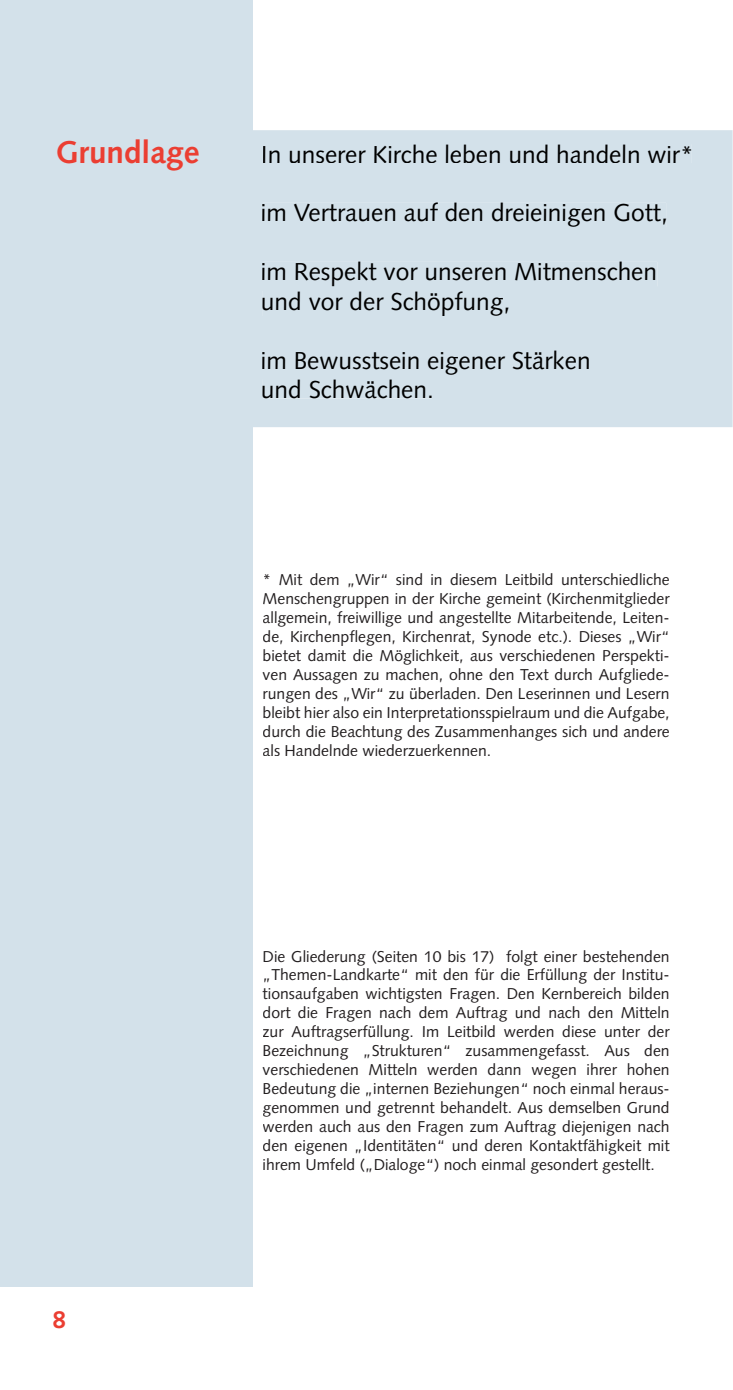
<style>
.page{position:relative;width:733px;height:1390px;background:#fff}
.page>*{position:absolute;margin:0;border:0;box-sizing:border-box;transform-origin:0 0}
.t1{font:700 31.5px "Syntax";color:#eb3e32}
.t2{font:24.5px/29.4px "Syntax";color:#000}
.t3{font:700 24.5px "Syntax";color:#eb3e32}
.t4{font:15.75px/18.9px "Syntax";color:#231f20;text-align:justify}
</style>
<div class="page">
<div style="left:253px;top:130px;width:479px;height:297px;background:#d3e1ea"></div>
<div style="left:0;top:0;width:253px;height:1286px;background:#d3e1ea"></div>
<div style="left:263px;top:144px;width:428px;height:19px;background:#d3e1ea"></div>
<div style="left:262px;top:203px;width:404px;height:24px;background:#d3e1ea"></div>
<div style="left:262px;top:262px;width:395px;height:24px;background:#d3e1ea"></div>
<div style="left:263px;top:291px;width:247px;height:25px;background:#d3e1ea"></div>
<div style="left:262px;top:350px;width:326px;height:24px;background:#d3e1ea"></div>
<div style="left:263px;top:379px;width:168px;height:19px;background:#d3e1ea"></div>
<h1 class="t1" style="left:56px;top:134px;width:145px">Grundlage</h1>
<h2 class="t2" style="left:261px;top:139px;width:434px">In unserer Kirche leben und handeln wir*</h2>
<h2 class="t2" style="left:261px;top:198px;width:408px">im Vertrauen auf den dreieinigen Gott,</h2>
<h2 class="t2" style="left:261px;top:257px;width:397px">im Respekt vor unseren Mitmenschen und vor der Schöpfung,</h2>
<h2 class="t2" style="left:261px;top:345px;width:331px">im Bewusstsein eigener Stärken und Schwächen.</h2>
<p class="t4" style="left:262px;top:570px;width:408px">* Mit dem „Wir“ sind in diesem Leitbild unterschiedliche Menschengruppen in der Kirche gemeint (Kirchenmitglieder allgemein, freiwillige und angestellte Mitarbeitende, Leiten&shy;de, Kirchenpflegen, Kirchenrat, Synode etc.). Dieses „Wir“ bietet damit die Möglichkeit, aus verschiedenen Perspekti&shy;ven Aussagen zu machen, ohne den Text durch Aufgliede&shy;rungen des „Wir“ zu überladen. Den Leserinnen und Lesern bleibt hier also ein Interpretationsspielraum und die Aufgabe, durch die Beachtung des Zusammenhanges sich und andere als Handelnde wiederzuerkennen.</p>
<h2 class="t3" style="left:52px;top:1305px;width:15px">8</h2>
<p class="t4" style="left:262px;top:946px;width:408px">Die Gliederung (Seiten 10 bis 17) folgt einer bestehenden „Themen-Landkarte“ mit den für die Erfüllung der Institu&shy;tionsaufgaben wichtigsten Fragen. Den Kernbereich bilden dort die Fragen nach dem Auftrag und nach den Mitteln zur Auftragserfüllung. Im Leitbild werden diese unter der Bezeichnung „Strukturen“ zusammengefasst. Aus den verschiedenen Mitteln werden dann wegen ihrer hohen Bedeutung die „internen Beziehungen“ noch einmal heraus&shy;genommen und getrennt behandelt. Aus demselben Grund werden auch aus den Fragen zum Auftrag diejenigen nach den eigenen „Identitäten“ und deren Kontaktfähigkeit mit ihrem Umfeld („Dialoge“) noch einmal gesondert gestellt.</p>
</div>
